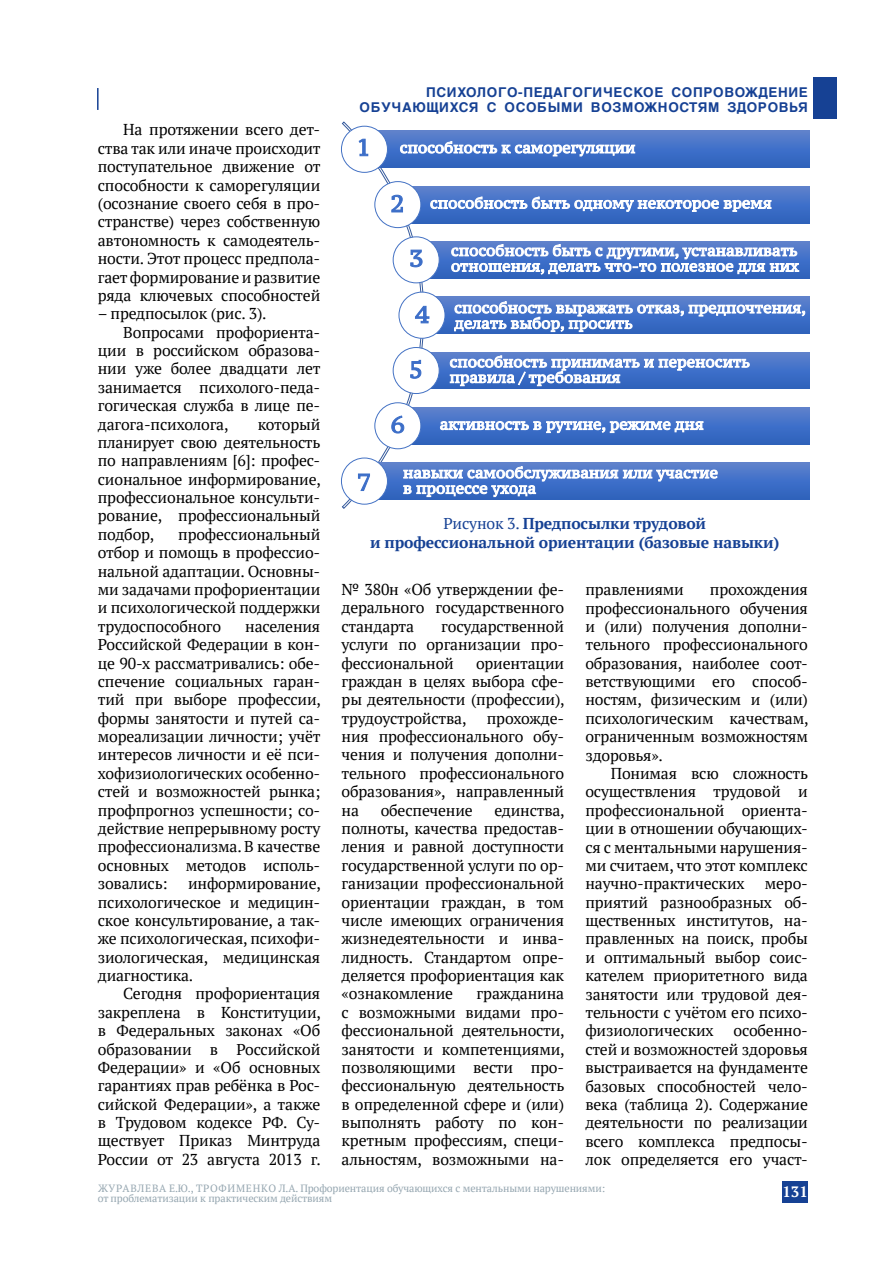
<style>
.page{position:relative;width:893px;height:1263px;background:#fff}
.page>*{position:absolute;margin:0;border:0;box-sizing:border-box;transform-origin:0 0}
.t1{font:15.75px/18.5px "PT Serif";letter-spacing:-.01em;color:#000;text-align:justify}
.t2{font:700 15.75px/18.5px "PT Serif";letter-spacing:-.01em;color:#164194;text-align:center}
.t3{font:700 15px "PT Serif";color:#fff}
.t4{font:700 13.5px/15px "AG Helvetica";letter-spacing:.05em;color:#164194;text-align:right}
.t5{font:10.5px/10.5px "PT Serif";letter-spacing:-.01em;color:#95a6b0}
.s1{font-weight:400}
</style>
<div class="page">
<div style="left:782px;top:1182px;width:26px;height:21px;background:#164194"></div>
<div style="left:813px;top:78px;width:24px;height:41px;background:#164194"></div>
<hr style="left:97px;top:88px;width:2px;height:22px;background:#164194">
<svg style="left:341px;top:121px;width:464px;height:388px"></svg>
<p class="t1" style="left:98px;top:120px;width:224px;text-indent:26px">На протяжении всего дет&shy;ства так или иначе происходит поступательное движение от способности к саморегуляции (осознание своего себя в про&shy;странстве) через собственную автономность к самодеятель&shy;ности. Этот процесс предпола&shy;гает формирование и развитие ряда ключевых способностей</p>
<p class="t1" style="left:98px;top:304px;width:170px">– предпосылок (рис. 3).</p>
<p class="t1" style="left:123px;top:323px;width:199px">Вопросами профориента-</p>
<p class="t1" style="left:98px;top:341px;width:224px">ции в российском образова-</p>
<p class="t1" style="left:98px;top:359px;width:224px">нии уже более двадцати лет</p>
<p class="t1" style="left:98px;top:378px;width:224px">занимается психолого-педа-</p>
<p class="t1" style="left:98px;top:396px;width:224px">гогическая служба в лице пе-</p>
<p class="t1" style="left:98px;top:415px;width:132px">дагога-психолога,</p>
<p class="t1" style="left:98px;top:415px;width:225px;text-indent:160px">который планирует свою деятельность по направлениям [6]: профес&shy;сиональное информирование, профессиональное консульти&shy;рование, профессиональный подбор,</p>
<p class="t1" style="left:98px;top:525px;width:224px;text-indent:80px">профессиональный отбор и помощь в профессио&shy;нальной адаптации. Основны&shy;ми задачами профориентации и психологической поддержки трудоспособного</p>
<p class="t1" style="left:98px;top:617px;width:225px;text-indent:147px">населения Российской Федерации в кон&shy;це 90-х рассматривались: обе&shy;спечение социальных гаран&shy;тий при выборе профессии, формы занятости и путей са&shy;мореализации личности; учёт интересов личности и её пси&shy;хофизиологических особенно&shy;стей и возможностей рынка; профпрогноз успешности; со&shy;действие непрерывному росту профессионализма. В качестве основных методов исполь&shy;зовались:</p>
<p class="t1" style="left:98px;top:874px;width:225px;text-indent:90px">информирование, психологическое и медицин&shy;ское консультирование, а так&shy;же психологическая, психофи&shy;зиологическая, медицинская диагностика.</p>
<p class="t1" style="left:98px;top:984px;width:225px;text-indent:26px">Сегодня профориентация закреплена в Конституции, в Федеральных законах «Об образовании в Российской Федерации» и «Об основных гарантиях прав ребёнка в Рос&shy;сийской Федерации», а также в Трудовом кодексе РФ. Су&shy;ществует Приказ Минтруда России от 23 августа 2013 г.</p>
<p class="t4" style="left:360px;top:84px;width:450px">ПСИХОЛОГО-ПЕДАГОГИЧЕСКОЕ СОПРОВОЖДЕНИЕ<br>ОБУЧАЮЩИХСЯ С ОСОБЫМИ ВОЗМОЖНОСТЯМ ЗДОРОВЬЯ</p>
<p class="t2" style="left:370px;top:514px;width:411px"><span class="s1">Рисунок 3.</span> Предпосылки трудовой<br>и профессиональной ориентации (базовые навыки)</p>
<p class="t1" style="left:342px;top:580px;width:224px">№ 380н «Об утверждении фе&shy;дерального государственного стандарта</p>
<p class="t1" style="left:342px;top:617px;width:224px;text-indent:100px">государственной услуги по организации про&shy;фессиональной</p>
<p class="t1" style="left:342px;top:653px;width:225px;text-indent:134px">ориентации граждан в целях выбора сфе&shy;ры деятельности (профессии), трудоустройства,</p>
<p class="t1" style="left:342px;top:709px;width:224px;text-indent:145px">прохожде&shy;ния профессионального обу&shy;чения и получения дополни&shy;тельного профессионального образования», направленный на</p>
<p class="t1" style="left:381px;top:801px;width:94px">обеспечение</p>
<p class="t1" style="left:342px;top:801px;width:225px;text-indent:153px">единства, полноты, качества предостав&shy;ления и равной доступности государственной услуги по ор&shy;ганизации профессиональной ориентации граждан, в том числе имеющих ограничения жизнедеятельности и инва&shy;лидность. Стандартом опре&shy;деляется профориентация как «ознакомление</p>
<p class="t1" style="left:342px;top:984px;width:225px;text-indent:135px">гражданина с возможными видами про&shy;фессиональной деятельности, занятости и компетенциями, позволяющими вести про&shy;фессиональную деятельность в определенной сфере и (или) выполнять работу по кон&shy;кретным профессиям, специ&shy;альностям, возможными на-</p>
<p class="t1" style="left:585px;top:580px;width:225px;text-indent:125px">прохождения профессионального обучения и (или) получения дополни&shy;тельного профессионального образования, наиболее соот&shy;ветствующими его способ&shy;ностям, физическим и (или) психологическим качествам, ограниченным возможностям здоровья».</p>
<p class="t1" style="left:585px;top:764px;width:224px;text-indent:26px">Понимая всю сложность осуществления трудовой и профессиональной ориента&shy;ции в отношении обучающих&shy;ся с ментальными нарушения&shy;ми считаем, что этот комплекс научно-практических</p>
<p class="t1" style="left:585px;top:580px;width:100px">правлениями</p>
<p class="t1" style="left:585px;top:874px;width:224px;text-indent:179px">меро&shy;приятий разнообразных об&shy;щественных институтов, на&shy;правленных на поиск, пробы и оптимальный выбор соис&shy;кателем приоритетного вида занятости или трудовой дея&shy;тельности с учётом его психо&shy;физиологических</p>
<p class="t1" style="left:585px;top:1021px;width:224px;text-indent:148px">особенно&shy;стей и возможностей здоровья выстраивается на фундаменте базовых способностей чело&shy;века (таблица 2). Содержание деятельности по реализации всего комплекса предпосы&shy;лок определяется его участ-</p>
<p class="t5" style="left:98px;top:1183px;width:509px">ЖУРАВЛЕВА Е.Ю., ТРОФИМЕНКО Л.А. Профориентация обучающихся с ментальными нарушениями: от проблематизации к практическим действиям</p>
<p class="t3" style="left:782px;top:1182px;width:27px">131</p>
</div>
